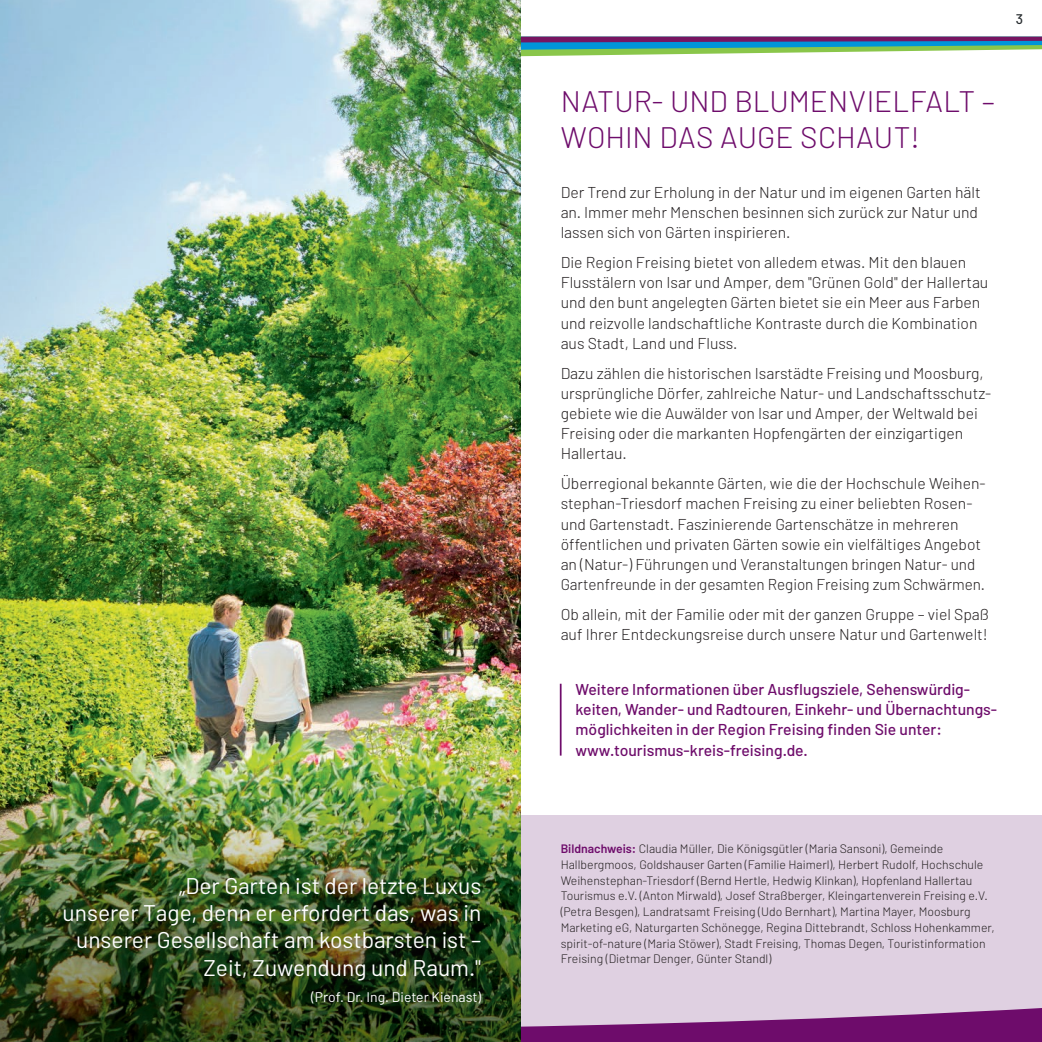
<style>
.page{position:relative;width:1042px;height:1042px;background:#fff}
.page>*{position:absolute;margin:0;border:0;box-sizing:border-box;transform-origin:0 0}
.t1{font:300 29.75px/35.7px "Barlow";color:#6e0c6b}
.t2{font:22.75px/27.3px "Barlow";color:#fff;text-align:right}
.t3{font:300 15.75px/20.1px "Barlow";color:#231f20}
.t4{font:500 15.75px/20.1px "Barlow";color:#6e0c6b}
.t5{font:14px "Barlow";color:#fff}
.t6{font:500 14px "Barlow";color:#292e31}
.t7{font:300 12.25px/15.8px "Barlow";color:#231f20}
.s1{font-weight:600;color:#6e0c6b}
</style>
<div class="page">
<hr style="left:560px;top:684px;width:1px;height:71px;background:#6e0c6b">
<div style="left:522px;top:815px;width:520px;height:227px;background:#dfd0e1"></div>
<svg style="left:521px;top:1007px;width:521px;height:35px"></svg>
<svg style="left:521px;top:36px;width:521px;height:21px"></svg>
<img style="left:0;top:0;width:521px;height:1042px">
<img style="left:0;top:766px;width:520px;height:276px">
<div style="left:34px;top:847px;width:477px;height:187px;background:#231f20;opacity:.8"></div>
<h2 class="t2" style="left:63px;top:871px;width:420px">„Der Garten ist der letzte Luxus<br>unserer Tage, denn er erfordert das, was in unserer Gesellschaft am kostbarsten ist – Zeit, Zuwendung und Raum."</h2>
<p class="t5" style="left:311px;top:988px;width:172px">(Prof. Dr. Ing. Dieter Kienast)</p>
<p class="t6" style="left:1016px;top:10px;width:9px">3</p>
<h1 class="t1" style="left:561px;top:83px;width:436px">NATUR- UND BLUMENVIELFALT –<br>WOHIN DAS AUGE SCHAUT!</h1>
<p class="t3" style="left:561px;top:182px;width:422px">Der Trend zur Erholung in der Natur und im eigenen Garten hält an. Immer mehr Menschen besinnen sich zurück zur Natur und lassen sich von Gärten inspirieren.</p>
<p class="t3" style="left:561px;top:252px;width:429px">Die Region Freising bietet von alledem etwas. Mit den blauen Flusstälern von Isar und Amper, dem "Grünen Gold" der Hallertau und den bunt angelegten Gärten bietet sie ein Meer aus Farben und reizvolle landschaftliche Kontraste durch die Kombination aus Stadt, Land und Fluss.</p>
<p class="t3" style="left:561px;top:362px;width:432px">Dazu zählen die historischen Isarstädte Freising und Moosburg, ursprüngliche Dörfer, zahlreiche Natur- und Landschaftsschutz&shy;gebiete wie die Auwälder von Isar und Amper, der Weltwald bei Freising oder die markanten Hopfengärten der einzigartigen Hallertau.</p>
<p class="t3" style="left:561px;top:473px;width:426px">Überregional bekannte Gärten, wie die der Hochschule Weihen&shy;stephan-Triesdorf machen Freising zu einer beliebten Rosen&shy;und Gartenstadt. Faszinierende Gartenschätze in mehreren öffentlichen und privaten Gärten sowie ein vielfältiges Angebot an (Natur-) Führungen und Veranstaltungen bringen Natur- und Gartenfreunde in der gesamten Region Freising zum Schwärmen.</p>
<p class="t3" style="left:561px;top:604px;width:430px">Ob allein, mit der Familie oder mit der ganzen Gruppe – viel Spaß auf Ihrer Entdeckungsreise durch unsere Natur und Gartenwelt!</p>
<p class="t4" style="left:575px;top:679px;width:423px">Weitere Informationen über Ausflugsziele, Sehenswürdig&shy;keiten, Wander- und Radtouren, Einkehr- und Übernachtungs&shy;möglichkeiten in der Region Freising finden Sie unter: www.tourismus-kreis-freising.de.</p>
<p class="t7" style="left:561px;top:840px;width:435px"><span class="s1">Bildnachweis:</span> Claudia Müller, Die Königsgütler (Maria Sansoni), Gemeinde Hallbergmoos, Goldshauser Garten (Familie Haimerl), Herbert Rudolf, Hochschule Weihenstephan-Triesdorf (Bernd Hertle, Hedwig Klinkan), Hopfenland Hallertau Tourismus e.V. (Anton Mirwald), Josef Straßberger, Kleingartenverein Freising e.V. (Petra Besgen), Landratsamt Freising (Udo Bernhart), Martina Mayer, Moosburg Marketing eG, Naturgarten Schönegge, Regina Dittebrandt, Schloss Hohenkammer, spirit-of-nature (Maria Stöwer), Stadt Freising, Thomas Degen, Touristinformation Freising (Dietmar Denger, Günter Standl)</p>
</div>
